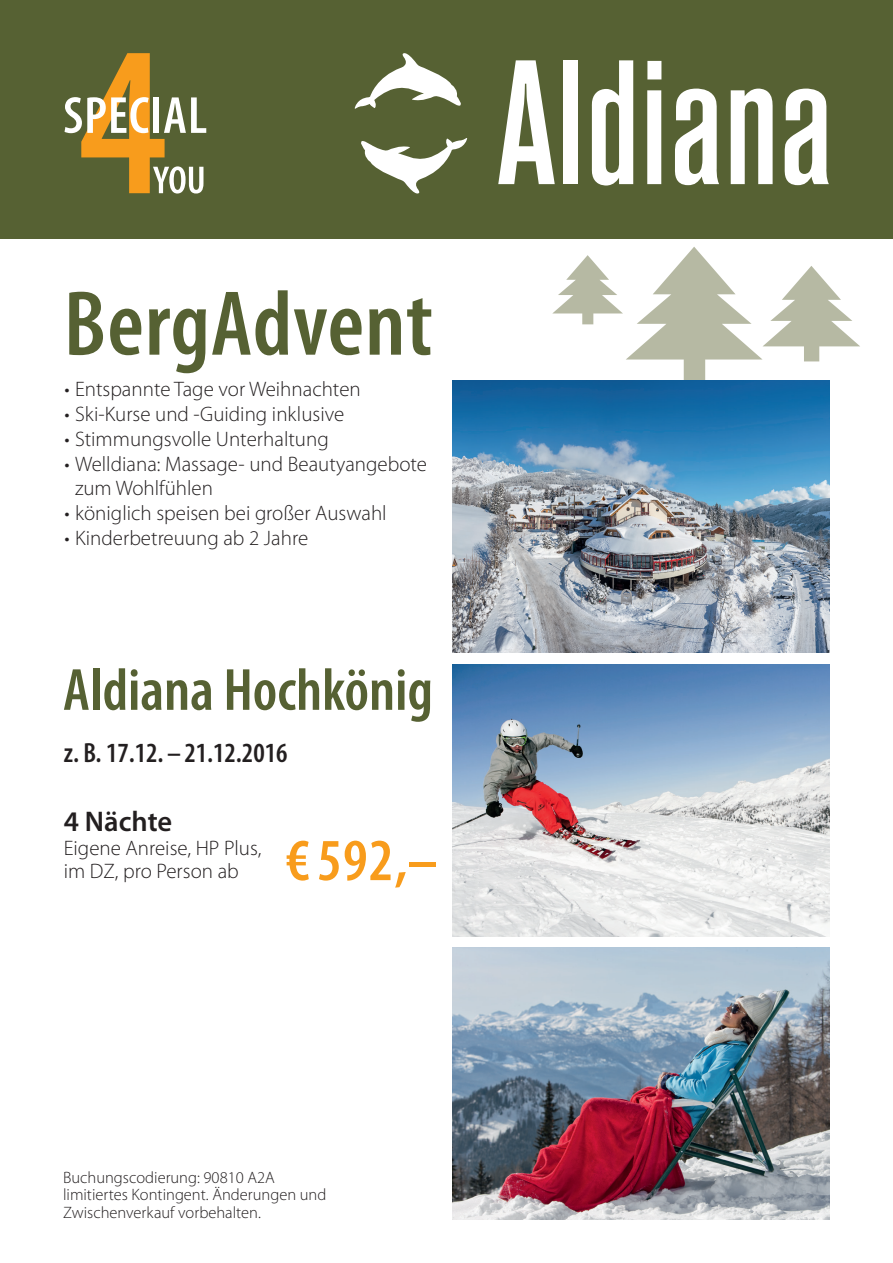
<style>
.page{position:relative;width:893px;height:1263px;background:#fff}
.page>*{position:absolute;margin:0;border:0;box-sizing:border-box;transform-origin:0 0}
.t1{font:600 condensed 93px "Myriad Pro";letter-spacing:.01em;color:#566133}
.t2{font:600 condensed 60px "Myriad Pro";color:#566133}
.t3{font:600 condensed 60px "Myriad Pro";color:#f89c1c}
.t4{font:600 28.5px "Myriad Pro";color:#231f20}
.t5{font:600 condensed 27.9px "Myriad Pro";color:#231f20}
.t6{font:300 21px/24.8px "Myriad Pro";color:#231f20}
.t7{font:300 16.5px/17.4px "Myriad Pro";color:#231f20}
</style>
<div class="page">
<img style="left:453px;top:948px;width:376px;height:272px">
<img style="left:453px;top:665px;width:376px;height:272px">
<div style="left:0;top:0;width:893px;height:238px;background:#566133"></div>
<svg style="left:498px;top:60px;width:57px;height:124px"></svg>
<div style="left:563px;top:60px;width:14px;height:124px;background:#fff"></div>
<svg style="left:591px;top:60px;width:42px;height:126px"></svg>
<svg style="left:647px;top:61px;width:14px;height:123px"></svg>
<svg style="left:675px;top:89px;width:44px;height:96px"></svg>
<svg style="left:731px;top:89px;width:42px;height:95px"></svg>
<svg style="left:784px;top:89px;width:45px;height:96px"></svg>
<svg style="left:355px;top:53px;width:106px;height:56px"></svg>
<svg style="left:361px;top:138px;width:106px;height:56px"></svg>
<svg style="left:64px;top:53px;width:142px;height:141px"></svg>
<svg style="left:552px;top:247px;width:308px;height:134px"></svg>
<img style="left:453px;top:381px;width:376px;height:272px">
<h1 class="t1" style="left:64px;top:266px;width:370px">BergAdvent</h1>
<p class="t6" style="left:64px;top:377px;width:298px">• Entspannte Tage vor Weihnachten</p>
<p class="t6" style="left:64px;top:401px;width:281px">• Ski-Kurse und -Guiding inklusive</p>
<p class="t6" style="left:64px;top:426px;width:266px">• Stimmungsvolle Unterhaltung</p>
<p class="t6" style="left:75px;top:451px;width:354px;text-indent:-10px">• Welldiana: Massage- und Beautyangebote zum Wohlfühlen</p>
<p class="t6" style="left:64px;top:501px;width:324px">• königlich speisen bei großer Auswahl</p>
<p class="t6" style="left:64px;top:525px;width:245px">• Kinderbetreuung ab 2 Jahre</p>
<h2 class="t2" style="left:63px;top:653px;width:371px">Aldiana Hochkönig</h2>
<h3 class="t5" style="left:64px;top:735px;width:225px">z. B. 17.12. – 21.12.2016</h3>
<h3 class="t4" style="left:64px;top:803px;width:110px">4 Nächte</h3>
<p class="t6" style="left:64px;top:835px;width:199px;line-height:23.5px">Eigene Anreise, HP Plus, im DZ, pro Person ab</p>
<h2 class="t3" style="left:285px;top:823px;width:154px">€ 592,–</h2>
<p class="t7" style="left:63px;top:1168px;width:265px">Buchungscodierung: 90810 A2A limitiertes Kontingent. Änderungen und<br>Zwischenverkauf vorbehalten.</p>
</div>
